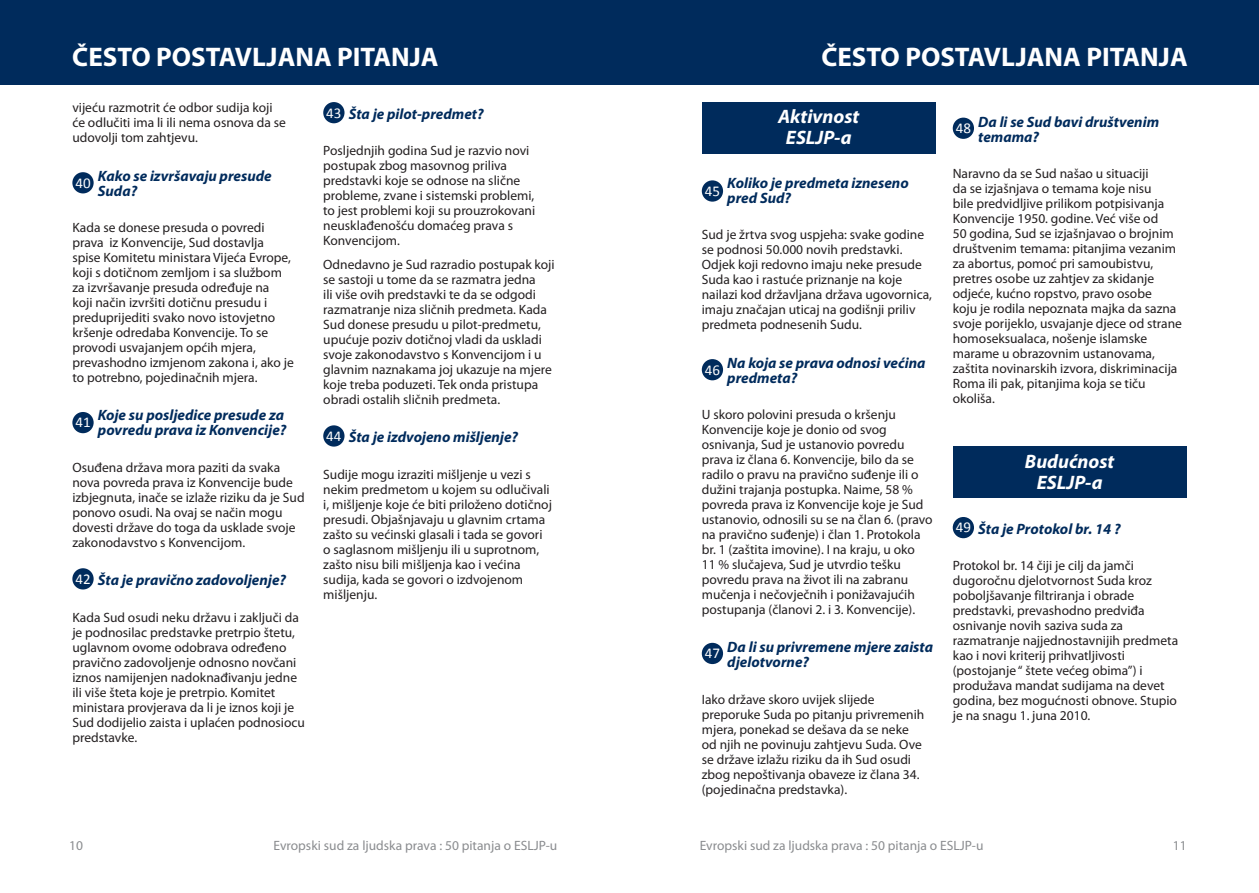
<style>
.page{position:relative;width:1259px;height:893px;background:#fff}
.page>*{position:absolute;margin:0;border:0;box-sizing:border-box;transform-origin:0 0}
.t1{font:700 27px "Myriad Pro";color:#fff}
.FAQ_-_Rubrique{font:italic 700 19.5px/21px "Myriad Pro";color:#fff;text-align:center}
.FAQ_-_Question{font:italic 700 15px/15px "Myriad Pro";color:#002b5c}
.t2{font:15px "Calibri";color:#fff}
.FAQ_-_Texte{font:13.5px/15px "Myriad Pro";color:#231f20}
.t3{font:13.5px "Myriad Pro";color:#8a8c8f}
</style>
<div class="page">
<div style="left:0;top:0;width:1259px;height:85px;background:#002b5c"></div>
<div style="left:72px;top:172px;width:22px;height:21px;background:#002b5c;border-radius:50%"></div>
<div style="left:72px;top:412px;width:22px;height:21px;background:#002b5c;border-radius:50%"></div>
<div style="left:72px;top:568px;width:22px;height:21px;background:#002b5c;border-radius:50%"></div>
<div style="left:323px;top:102px;width:21px;height:21px;background:#002b5c;border-radius:50%"></div>
<div style="left:323px;top:425px;width:21px;height:22px;background:#002b5c;border-radius:50%"></div>
<div style="left:702px;top:102px;width:233px;height:51px;background:#002b5c"></div>
<div style="left:702px;top:180px;width:21px;height:22px;background:#002b5c;border-radius:50%"></div>
<div style="left:702px;top:359px;width:21px;height:21px;background:#002b5c;border-radius:50%"></div>
<div style="left:702px;top:643px;width:21px;height:21px;background:#002b5c;border-radius:50%"></div>
<div style="left:952px;top:118px;width:22px;height:21px;background:#002b5c;border-radius:50%"></div>
<div style="left:952px;top:446px;width:234px;height:51px;background:#002b5c"></div>
<div style="left:952px;top:517px;width:22px;height:21px;background:#002b5c;border-radius:50%"></div>
<h1 class="t1" style="left:72px;top:39px;width:368px">ČESTO POSTAVLJANA PITANJA</h1>
<h1 class="t1" style="left:821px;top:39px;width:368px">ČESTO POSTAVLJANA PITANJA</h1>
<p class="FAQ_-_Texte" style="left:72px;top:100px;width:215px">vijeću razmotrit će odbor sudija koji će odlučiti ima li ili nema osnova da se udovolji tom zahtjevu.</p>
<p class="t2" style="left:75px;top:173px;width:17px">40</p>
<p class="FAQ_-_Question" style="left:98px;top:168px;width:175px">Kako se izvršavaju presude<br>Suda?</p>
<p class="FAQ_-_Texte" style="left:72px;top:220px;width:223px">Kada se donese presuda o povredi prava iz Konvencije, Sud dostavlja spise Komitetu ministara Vijeća Evrope, koji s dotičnom zemljom i sa službom za izvršavanje presuda određuje na<br>koji način izvršiti dotičnu presudu i preduprijediti svako novo istovjetno kršenje odredaba Konvencije. To se provodi usvajanjem općih mjera, prevashodno izmjenom zakona i, ako je to potrebno, pojedinačnih mjera.</p>
<p class="t2" style="left:75px;top:413px;width:17px">41</p>
<p class="FAQ_-_Question" style="left:98px;top:407px;width:190px">Koje su posljedice presude za povredu prava iz Konvencije?</p>
<p class="FAQ_-_Texte" style="left:72px;top:459px;width:234px">Osuđena država mora paziti da svaka nova povreda prava iz Konvencije bude izbjegnuta, inače se izlaže riziku da je Sud ponovo osudi. Na ovaj se način mogu dovesti države do toga da usklade svoje zakonodavstvo s Konvencijom.</p>
<p class="t2" style="left:75px;top:569px;width:17px">42</p>
<p class="FAQ_-_Question" style="left:98px;top:572px;width:190px">Šta je pravično zadovoljenje?</p>
<p class="FAQ_-_Texte" style="left:72px;top:609px;width:234px">Kada Sud osudi neku državu i zaključi da je podnosilac predstavke pretrpio štetu, uglavnom ovome odobrava određeno pravično zadovoljenje odnosno novčani iznos namijenjen nadoknađivanju jedne ili više šteta koje je pretrpio. Komitet ministara provjerava da li je iznos koji je Sud dodijelio zaista i uplaćen podnosiocu predstavke.</p>
<p class="t2" style="left:326px;top:103px;width:17px">43</p>
<p class="FAQ_-_Question" style="left:349px;top:106px;width:136px">Šta je pilot-predmet?</p>
<p class="FAQ_-_Texte" style="left:323px;top:143px;width:213px">Posljednjih godina Sud je razvio novi postupak zbog masovnog priliva predstavki koje se odnose na slične probleme, zvane i sistemski problemi, to jest problemi koji su prouzrokovani neusklađenošću domaćeg prava s<br>Konvencijom.</p>
<p class="FAQ_-_Texte" style="left:323px;top:257px;width:233px">Odnedavno je Sud razradio postupak koji se sastoji u tome da se razmatra jedna<br>ili više ovih predstavki te da se odgodi razmatranje niza sličnih predmeta. Kada Sud donese presudu u pilot-predmetu, upućuje poziv dotičnoj vladi da uskladi svoje zakonodavstvo s Konvencijom i u glavnim naznakama joj ukazuje na mjere koje treba poduzeti. Tek onda pristupa obradi ostalih sličnih predmeta.</p>
<p class="t2" style="left:326px;top:426px;width:17px">44</p>
<p class="FAQ_-_Question" style="left:349px;top:429px;width:171px">Šta je izdvojeno mišljenje?</p>
<p class="FAQ_-_Texte" style="left:323px;top:466px;width:230px">Sudije mogu izraziti mišljenje u vezi s nekim predmetom u kojem su odlučivali i, mišljenje koje će biti priloženo dotičnoj presudi. Objašnjavaju u glavnim crtama zašto su većinski glasali i tada se govori o saglasnom mišljenju ili u suprotnom, zašto nisu bili mišljenja kao i većina sudija, kada se govori o izdvojenom mišljenju.</p>
<p class="FAQ_-_Rubrique" style="left:778px;top:106px;width:83px">Aktivnost<br>ESLJP-a</p>
<p class="t2" style="left:705px;top:181px;width:17px">45</p>
<p class="FAQ_-_Question" style="left:727px;top:175px;width:183px">Koliko je predmeta izneseno pred Sud?</p>
<p class="FAQ_-_Texte" style="left:702px;top:227px;width:232px">Sud je žrtva svog uspjeha: svake godine se podnosi 50.000 novih predstavki.<br>Odjek koji redovno imaju neke presude Suda kao i rastuće priznanje na koje nailazi kod državljana država ugovornica, imaju značajan uticaj na godišnji priliv predmeta podnesenih Sudu.</p>
<p class="t2" style="left:705px;top:360px;width:17px">46</p>
<p class="FAQ_-_Question" style="left:727px;top:355px;width:200px">Na koja se prava odnosi većina predmeta?</p>
<p class="FAQ_-_Texte" style="left:702px;top:407px;width:232px">U skoro polovini presuda o kršenju Konvencije koje je donio od svog osnivanja, Sud je ustanovio povredu prava iz člana 6. Konvencije, bilo da se radilo o pravu na pravično suđenje ili o dužini trajanja postupka. Naime, 58 % povreda prava iz Konvencije koje je Sud ustanovio, odnosili su se na član 6. (pravo na pravično suđenje) i član 1. Protokola br. 1 (zaštita imovine). I na kraju, u oko<br>11 % slučajeva, Sud je utvrdio tešku povredu prava na život ili na zabranu mučenja i nečovječnih i ponižavajućih postupanja (članovi 2. i 3. Konvencije).</p>
<p class="t2" style="left:705px;top:644px;width:17px">47</p>
<p class="FAQ_-_Question" style="left:727px;top:639px;width:207px">Da li su privremene mjere zaista djelotvorne?</p>
<p class="FAQ_-_Texte" style="left:702px;top:691px;width:224px">Iako države skoro uvijek slijede preporuke Suda po pitanju privremenih mjera, ponekad se dešava da se neke od njih ne povinuju zahtjevu Suda. Ove se države izlažu riziku da ih Sud osudi zbog nepoštivanja obaveze iz člana 34. (pojedinačna predstavka).</p>
<p class="t2" style="left:955px;top:119px;width:17px">48</p>
<p class="FAQ_-_Question" style="left:978px;top:114px;width:182px">Da li se Sud bavi društvenim temama?</p>
<p class="FAQ_-_Texte" style="left:952px;top:166px;width:231px">Naravno da se Sud našao u situaciji<br>da se izjašnjava o temama koje nisu<br>bile predvidljive prilikom potpisivanja Konvencije 1950. godine. Već više od<br>50 godina, Sud se izjašnjavao o brojnim društvenim temama: pitanjima vezanim za abortus, pomoć pri samoubistvu, pretres osobe uz zahtjev za skidanje odjeće, kućno ropstvo, pravo osobe<br>koju je rodila nepoznata majka da sazna svoje porijeklo, usvajanje djece od strane homoseksualaca, nošenje islamske marame u obrazovnim ustanovama, zaštita novinarskih izvora, diskriminacija Roma ili pak, pitanjima koja se tiču okoliša.</p>
<p class="FAQ_-_Rubrique" style="left:1025px;top:450px;width:91px">Budućnost<br>ESLJP-a</p>
<p class="t2" style="left:955px;top:518px;width:17px">49</p>
<p class="FAQ_-_Question" style="left:978px;top:521px;width:144px">Šta je Protokol br. 14 ?</p>
<p class="FAQ_-_Texte" style="left:952px;top:558px;width:227px">Protokol br. 14 čiji je cilj da jamči dugoročnu djelotvornost Suda kroz poboljšavanje filtriranja i obrade predstavki, prevashodno predviđa osnivanje novih saziva suda za razmatranje najjednostavnijih predmeta kao i novi kriterij prihvatljivosti (postojanje “ štete većeg obima”) i produžava mandat sudijama na devet godina, bez mogućnosti obnove. Stupio je na snagu 1. juna 2010.</p>
<p class="t3" style="left:69px;top:837px;width:15px">10</p>
<p class="t3" style="left:273px;top:837px;width:285px">Evropski sud za ljudska prava : 50 pitanja o ESLJP-u</p>
<p class="t3" style="left:699px;top:837px;width:285px">Evropski sud za ljudska prava : 50 pitanja o ESLJP-u</p>
<p class="t3" style="left:1172px;top:837px;width:15px">11</p>
</div>
